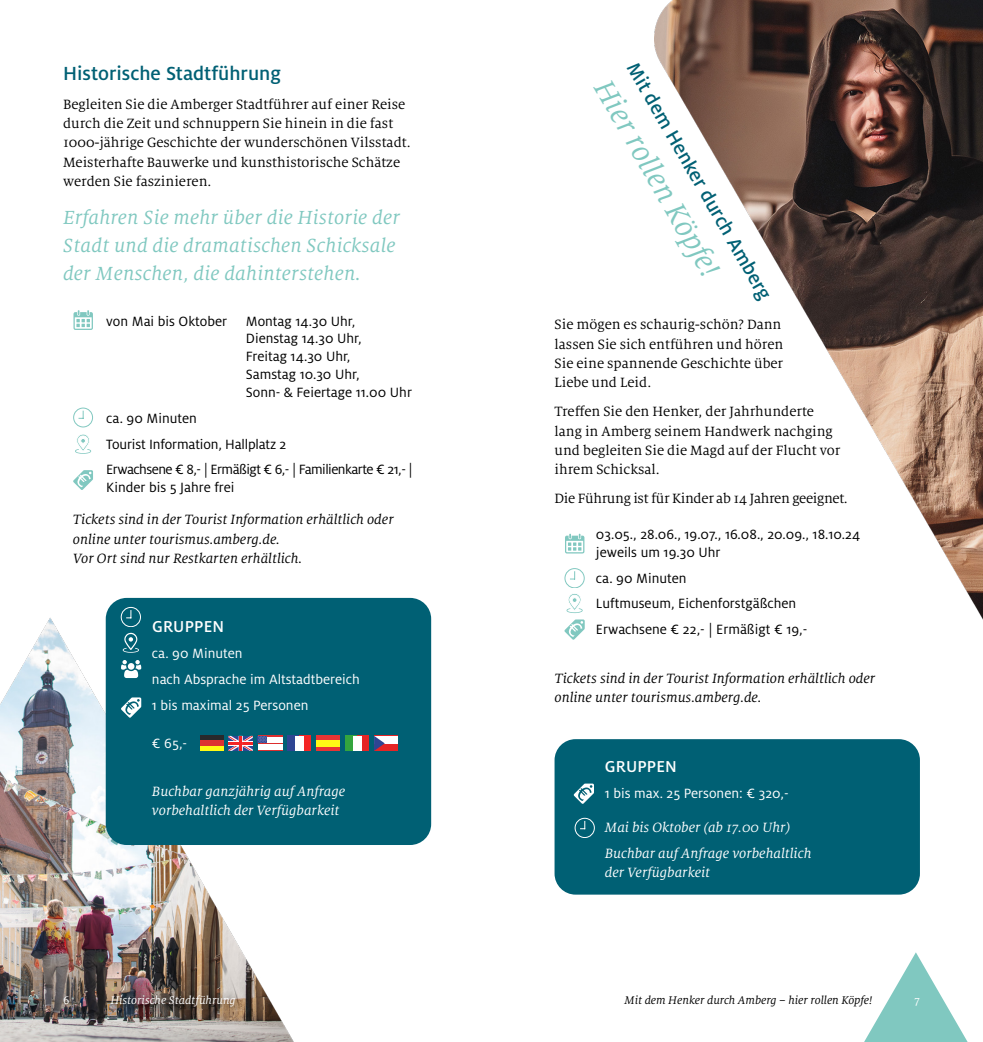
<style>
.page{position:relative;width:983px;height:1042px;background:#fff}
.page>*{position:absolute;margin:0;border:0;box-sizing:border-box;transform-origin:0 0}
.t1{font:italic 31.5px "Milo Serif Pro";color:#80c8c0}
.t2{font:italic 21px/28px "Milo Serif Pro";letter-spacing:.01em;color:#80c8c0}
.t3{font:500 21px "Milo Pro";color:#006074}
.t4{font:500 17.5px "Milo Pro";letter-spacing:.01em;color:#fff}
.t5{font:14.88px/19.2px "Milo Serif Pro";color:#000}
.t6{font:14.88px/17.8px "Milo Pro";color:#000}
.t7{font:italic 14.88px/19.2px "Milo Serif Pro";color:#000}
.t8{font:italic 14.88px/19.2px "Milo Serif Pro";color:#fff}
.t9{font:14.88px/25.7px "Milo Pro";color:#fff}
.t10{font:14.88px "Milo Serif Pro";letter-spacing:-.02em;color:#000}
.t11{font:italic 12.25px "Milo Serif Pro";color:#000}
.t12{font:italic 12.25px "Milo Serif Pro";color:#fff}
.t13{font:12.25px "Milo Serif Pro";color:#fff}
</style>
<div class="page">
<img style="left:654px;top:0;width:328px;height:618px">
<img style="left:0;top:617px;width:294px;height:425px">
<div style="left:106px;top:598px;width:325px;height:247px;background:#006074;border-radius:21px"></div>
<div style="left:554px;top:739px;width:365px;height:155px;background:#006074;border-radius:21px"></div>
<svg style="left:573px;top:783px;width:21px;height:20px"></svg>
<svg style="left:228px;top:736px;width:54px;height:15px"></svg>
<div style="left:287px;top:736px;width:24px;height:15px;background:#2e4593"></div>
<div style="left:299px;top:736px;width:12px;height:15px;background:#f42525"></div>
<div style="left:295px;top:736px;width:8px;height:15px;background:#fff"></div>
<div style="left:316px;top:736px;width:24px;height:15px;background:#e83434"></div>
<div style="left:316px;top:740px;width:24px;height:7px;background:#fff915"></div>
<div style="left:345px;top:736px;width:24px;height:15px;background:#34a53e"></div>
<div style="left:357px;top:736px;width:12px;height:15px;background:#e52525"></div>
<div style="left:353px;top:736px;width:8px;height:15px;background:#fff"></div>
<div style="left:374px;top:736px;width:24px;height:15px;background:#e52525"></div>
<div style="left:374px;top:736px;width:24px;height:7px;background:#fff"></div>
<svg style="left:374px;top:736px;width:11px;height:15px"></svg>
<svg style="left:200px;top:736px;width:23px;height:5px"></svg>
<div style="left:199px;top:743px;width:24px;height:8px;background:#fff915"></div>
<div style="left:199px;top:741px;width:24px;height:5px;background:#dd3131"></div>
<svg style="left:565px;top:534px;width:19px;height:19px"></svg>
<svg style="left:564px;top:568px;width:20px;height:45px"></svg>
<svg style="left:564px;top:619px;width:20px;height:20px"></svg>
<svg style="left:73px;top:310px;width:20px;height:20px"></svg>
<svg style="left:73px;top:407px;width:20px;height:20px"></svg>
<svg style="left:75px;top:434px;width:16px;height:20px"></svg>
<svg style="left:73px;top:470px;width:20px;height:20px"></svg>
<svg style="left:121px;top:607px;width:20px;height:20px"></svg>
<svg style="left:574px;top:818px;width:20px;height:19px"></svg>
<svg style="left:123px;top:633px;width:16px;height:20px"></svg>
<svg style="left:121px;top:660px;width:20px;height:18px"></svg>
<svg style="left:121px;top:697px;width:20px;height:20px"></svg>
<svg style="left:864px;top:952px;width:104px;height:90px"></svg>
<div style="left:104px;top:988px;width:141px;height:29px;background:#000;opacity:.75"></div>
<h2 class="t3" style="left:63px;top:61px;width:219px">Historische Stadtführung</h2>
<p class="t5" style="left:63px;top:95px;width:349px">Begleiten Sie die Amberger Stadtführer auf einer Reise durch die Zeit und schnuppern Sie hinein in die fast 1000-jährige Geschichte der wunderschönen Vilsstadt.<br>Meisterhafte Bauwerke und kunsthistorische Schätze werden Sie faszinieren.</p>
<h2 class="t2" style="left:63px;top:203px;width:338px">Erfahren Sie mehr über die Historie der<br>Stadt und die dramatischen Schicksale der Menschen, die dahinterstehen.</h2>
<p class="t6" style="left:106px;top:312px;width:122px">von Mai bis Oktober</p>
<p class="t6" style="left:246px;top:312px;width:168px">Montag 14.30 Uhr,<br>Dienstag 14.30 Uhr,<br>Freitag 14.30 Uhr,<br>Samstag 10.30 Uhr,<br>Sonn- &amp; Feiertage 11.00 Uhr</p>
<p class="t6" style="left:106px;top:405px;width:308px;line-height:25.7px">ca. 90 Minuten<br>Tourist Information, Hallplatz 2<br>Erwachsene € 8,- | Ermäßigt € 6,- | Familienkarte € 21,- |</p>
<p class="t6" style="left:106px;top:479px;width:130px">Kinder bis 5 Jahre frei</p>
<p class="t7" style="left:73px;top:510px;width:322px">Tickets sind in der Tourist Information erhältlich oder online unter tourismus.amberg.de.<br>Vor Ort sind nur Restkarten erhältlich.</p>
<p class="t4" style="left:152px;top:617px;width:74px">GRUPPEN</p>
<p class="t9" style="left:152px;top:641px;width:209px">ca. 90 Minuten<br>nach Absprache im Altstadtbereich<br>1 bis maximal 25 Personen</p>
<p class="t9" style="left:152px;top:730px;width:37px">€ 65,-</p>
<p class="t8" style="left:152px;top:782px;width:195px">Buchbar ganzjährig auf Anfrage vorbehaltlich der Verfügbarkeit</p>
<h2 class="t3" style="left:641px;top:58px;width:271px;rotate:60deg">Mit dem Henker durch Amberg</h2>
<h1 class="t1" style="left:617px;top:73px;width:224px;rotate:60deg">Hier rollen Köpfe!</h1>
<p class="t5" style="left:554px;top:315px;width:230px">Sie mögen es schaurig-schön? Dann lassen Sie sich entführen und hören<br>Sie eine spannende Geschichte über<br>Liebe und Leid.</p>
<p class="t5" style="left:554px;top:402px;width:287px">Treffen Sie den Henker, der Jahrhunderte lang in Amberg seinem Handwerk nachging und begleiten Sie die Magd auf der Flucht vor ihrem Schicksal.</p>
<p class="t10" style="left:554px;top:490px;width:295px">Die Führung ist für Kinder ab 14 Jahren geeignet.</p>
<p class="t6" style="left:595px;top:525px;width:266px">03.05., 28.06., 19.07., 16.08., 20.09., 18.10.24 jeweils um 19.30 Uhr</p>
<p class="t6" style="left:595px;top:565px;width:213px;line-height:25.7px">ca. 90 Minuten<br>Luftmuseum, Eichenforstgäßchen<br>Erwachsene € 22,- | Ermäßigt € 19,-</p>
<p class="t7" style="left:554px;top:668px;width:322px">Tickets sind in der Tourist Information erhältlich oder online unter tourismus.amberg.de.</p>
<p class="t4" style="left:604px;top:756px;width:74px">GRUPPEN</p>
<p class="t9" style="left:604px;top:780px;width:185px">1 bis max. 25 Personen: € 320,-</p>
<p class="t8" style="left:604px;top:814px;width:208px;line-height:25.7px">Mai bis Oktober (ab 17.00 Uhr)<br>Buchbar auf Anfrage vorbehaltlich</p>
<p class="t8" style="left:604px;top:863px;width:107px">der Verfügbarkeit</p>
<p class="t13" style="left:63px;top:993px;width:8px">6</p>
<p class="t12" style="left:110px;top:993px;width:127px">Historische Stadtführung</p>
<p class="t11" style="left:624px;top:993px;width:249px">Mit dem Henker durch Amberg – hier rollen Köpfe!</p>
<p class="t13" style="left:914px;top:993px;width:7px">7</p>
</div>
